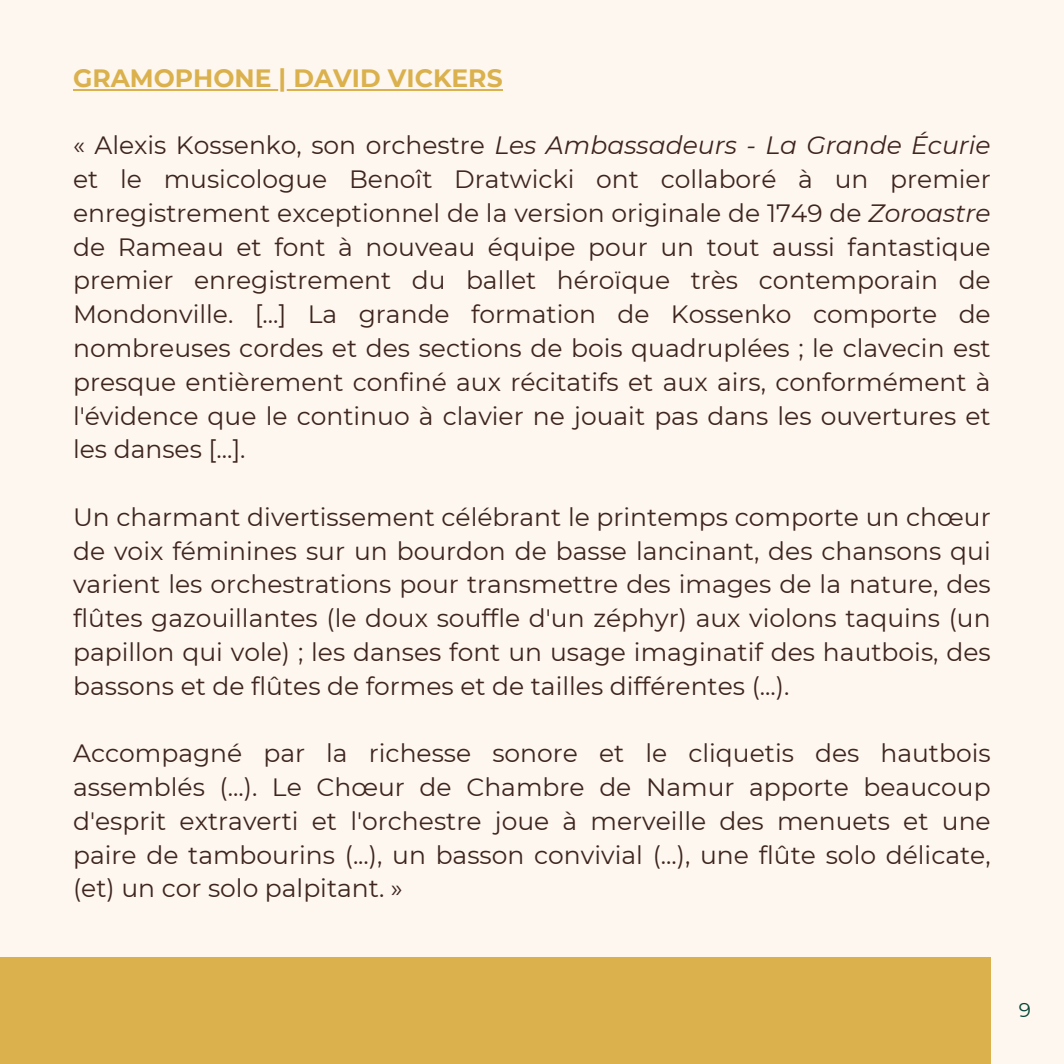
<style>
.page{position:relative;width:1064px;height:1064px;background:#fff}
.page>*{position:absolute;margin:0;border:0;box-sizing:border-box;transform-origin:0 0}
.t1{font:25px/33.8px "Montserrat";color:#3e251e;text-align:justify}
.t2{font:700 25px "Montserrat";color:#dab14d}
.t3{font:20px "Montserrat";color:#074737}
.s1{font-style:italic}
</style>
<div class="page">
<div style="left:0;top:0;width:1063px;height:1063px;background:#fdf7f0"></div>
<div style="left:0;top:957px;width:990px;height:106px;background:#dab14d"></div>
<hr style="left:73px;top:89px;width:429px;height:1px;background:#dab14d">
<p class="t2" style="left:73px;top:62px;width:431px">GRAMOPHONE | DAVID VICKERS</p>
<p class="t1" style="left:73px;top:128px;width:918px">« Alexis Kossenko, son orchestre <span class="s1">Les Ambassadeurs - La Grande Écurie </span>et le musicologue Benoît Dratwicki ont collaboré à un premier enregistrement exceptionnel de la version originale de 1749 de <span class="s1">Zoroastre </span>de Rameau et font à nouveau équipe pour un tout aussi fantastique premier enregistrement du ballet héroïque très contemporain de Mondonville. [...] La grande formation de Kossenko comporte de nombreuses cordes et des sections de bois quadruplées ; le clavecin est presque entièrement confiné aux récitatifs et aux airs, conformément à l'évidence que le continuo à clavier ne jouait pas dans les ouvertures et les danses [...].</p>
<p class="t1" style="left:73px;top:500px;width:918px">Un charmant divertissement célébrant le printemps comporte un chœur de voix féminines sur un bourdon de basse lancinant, des chansons qui varient les orchestrations pour transmettre des images de la nature, des flûtes gazouillantes (le doux souffle d'un zéphyr) aux violons taquins (un papillon qui vole) ; les danses font un usage imaginatif des hautbois, des bassons et de flûtes de formes et de tailles différentes (...).</p>
<p class="t1" style="left:73px;top:736px;width:918px">Accompagné par la richesse sonore et le cliquetis des hautbois assemblés (...). Le Chœur de Chambre de Namur apporte beaucoup d'esprit extraverti et l'orchestre joue à merveille des menuets et une paire de tambourins (...), un basson convivial (...), une flûte solo délicate, (et) un cor solo palpitant. »</p>
<h1 class="t3" style="left:1018px;top:997px;width:14px">9</h1>
</div>
